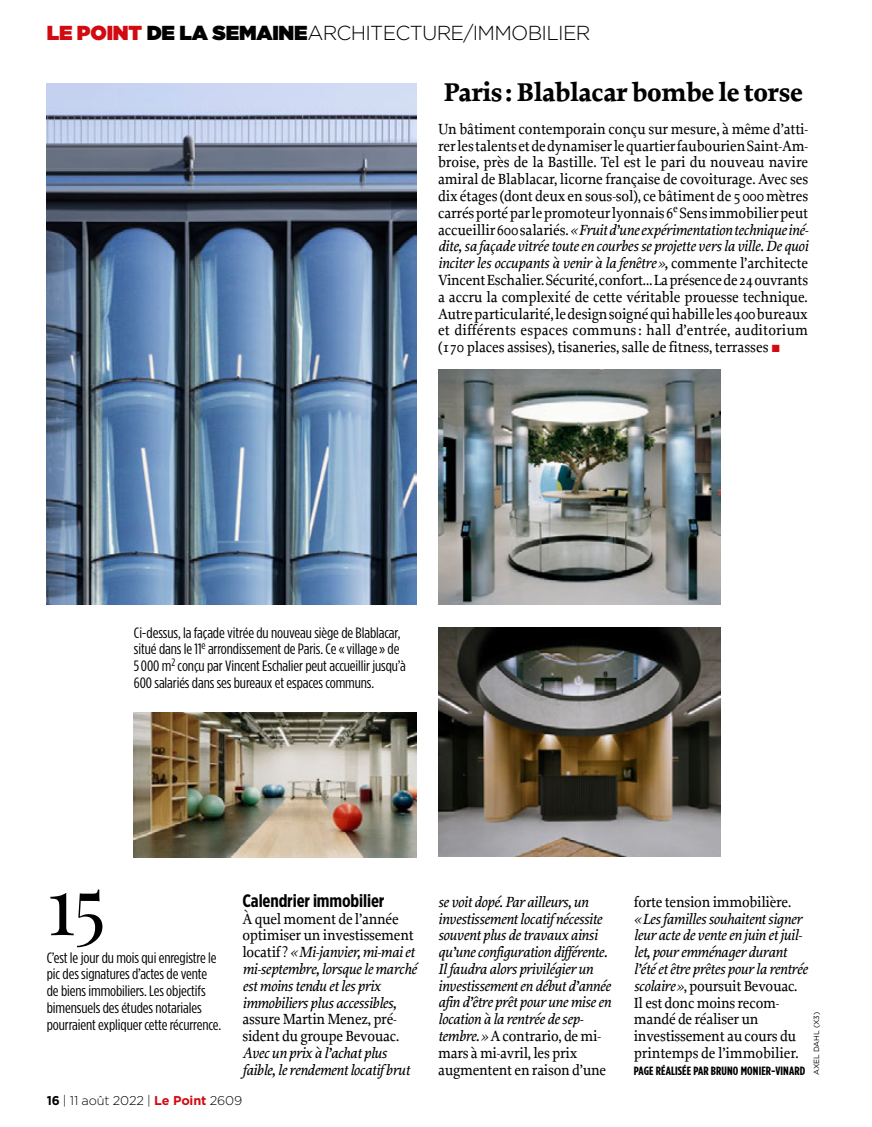
<style>
.page{position:relative;width:872px;height:1127px;background:#fff}
.page>*{position:absolute;margin:0;border:0;box-sizing:border-box;transform-origin:0 0}
.t1{font:81px "Playfair Display";color:#000;scale:.95 1}
.t2{font:700 27px "Proforma";letter-spacing:-.02em;color:#000}
.t3{font:300 20.25px "Gotham";letter-spacing:-.035em;color:#000}
.t4{font:700 18px "Gotham X Narrow";letter-spacing:-.005em;color:#000}
.t5{font:15.45px/16.8px "Proforma";letter-spacing:-.02em;color:#000;text-align:justify;scale:.95 1}
.t6{font:italic 15.45px/16.8px "Proforma";letter-spacing:-.02em;color:#000;scale:.95 1}
.t7{font:15px/16.8px "Gotham Condensed";letter-spacing:-.005em;color:#000;scale:1.1 1}
.t8{font:300 12.75px "Gotham";letter-spacing:-.01em;color:#000}
.t9{font:700 12px "Gotham Condensed";letter-spacing:.01em;color:#000;scale:1.1 1}
.t10{font:7.5px "Gotham";letter-spacing:-.01em;color:#000}
.s1{font-weight:900;color:#d20a11}
.s2{font-weight:900}
.s3{font-style:italic}
.s4{font-family:"Puce Chiffre";font-size:10.5px;color:#d20a11}
.s5{font-style:normal}
.s6{font-weight:700}
.s7{font-weight:700;color:#d20a11}
</style>
<div class="page">
<img style="left:47px;top:83px;width:370px;height:521px">
<img style="left:438px;top:369px;width:283px;height:235px">
<img style="left:134px;top:713px;width:283px;height:144px">
<img style="left:438px;top:627px;width:283px;height:229px">
<h3 class="t3" style="left:47px;top:20px;width:545px"><span class="s1">LE POINT</span> <span class="s2">DE LA SEMAINE</span>ARCHITECTURE/IMMOBILIER</h3>
<h2 class="t2" style="left:443px;top:77px;width:361px">Paris: Blablacar bombe le torse</h2>
<p class="t5" style="left:438px;top:120px;width:391px">Un bâtiment contemporain conçu sur mesure, à même d’atti&shy;rer les talents et de dynamiser le quartier faubourien Saint-Am&shy;broise, près de la Bastille. Tel est le pari du nouveau navire amiral de Blablacar, licorne française de covoiturage. Avec ses dix étages (dont deux en sous-sol), ce bâtiment de 5000 mètres carrés porté par le promoteur lyonnais 6<sup>e</sup>Sens immobilier peut accueillir 600salariés. <span class="s3">«Fruit d’une expérimentation technique iné&shy;dite, sa façade vitrée toute en courbes se projette vers la ville. De quoi inciter les occupants à venir à la fenêtre»,</span> commente l’architecte Vincent Eschalier. Sécurité, confort… La présence de 24ouvrants a accru la complexité de cette véritable prouesse technique.<br>Autre particularité, le design soigné qui habille les 400bureaux et différents espaces communs: hall d’entrée, auditorium (170 places assises), tisaneries, salle de fitness, terrasses <span class="s4">§</span></p>
<p class="t7" style="left:134px;top:624px;width:249px">Ci-dessus, la façade vitrée du nouveau siège de Blablacar, situé dans le 11<sup>e</sup> arrondissement de Paris. Ce « village » de 5 000 m<sup>2</sup> conçu par Vincent Eschalier peut accueillir jusqu’à 600 salariés dans ses bureaux et espaces communs.</p>
<h1 class="t1" style="left:47px;top:841px;width:63px">15</h1>
<p class="t7" style="left:47px;top:949px;width:160px">C’est le jour du mois qui enregistre le pic des signatures d’actes de vente de biens immobiliers. Les objectifs bimensuels des études notariales pourraient expliquer cette récurrence.</p>
<p class="t4" style="left:242px;top:889px;width:144px">Calendrier immobilier</p>
<p class="t6" style="left:242px;top:909px;width:185px"><span class="s5">À quel moment de l’année optimiser un investissement locatif?</span> «Mi-janvier, mi-mai et mi-septembre, lorsque le marché est moins tendu et les prix immobiliers plus accessibles,</p>
<p class="t5" style="left:242px;top:1011px;width:167px">assure Martin Menez, pré&shy;sident du groupe Bevouac.</p>
<p class="t6" style="left:242px;top:1044px;width:178px">Avec un prix à l’achat plus faible, le rendement locatif brut</p>
<p class="t8" style="left:47px;top:1092px;width:197px"><span class="s6">16</span> | 11 août 2022 | <span class="s7">Le Point</span> 2609</p>
<p class="t6" style="left:438px;top:893px;width:183px">se voit dopé. Par ailleurs, un investissement locatif nécessite souvent plus de travaux ainsi qu’une configuration différente.<br>Il faudra alors privilégier un investissement en début d’année afin d’être prêt pour une mise en location à la rentrée de sep&shy;tembre.» <span class="s5">A contrario, de mi&shy;mars à mi-avril, les prix augmentent en raison d’une</span></p>
<p class="t5" style="left:634px;top:893px;width:167px">forte tension immobilière.</p>
<p class="t6" style="left:634px;top:909px;width:184px">«Les familles souhaitent signer leur acte de vente en juin et juil&shy;let, pour emménager durant l’été et être prêtes pour la rentrée scolaire»<span class="s5">, poursuit Bevouac.<br>Il est donc moins recom&shy;mandé de réaliser un investissement au cours du printemps de l’immobilier.</span></p>
<p class="t9" style="left:634px;top:1063px;width:157px">PAGE RÉALISÉE PAR BRUNO MONIER-VINARD</p>
<p class="t10" style="left:812px;top:1075px;width:64px;rotate:-90deg">AXEL DAHL (X3)</p>
</div>
